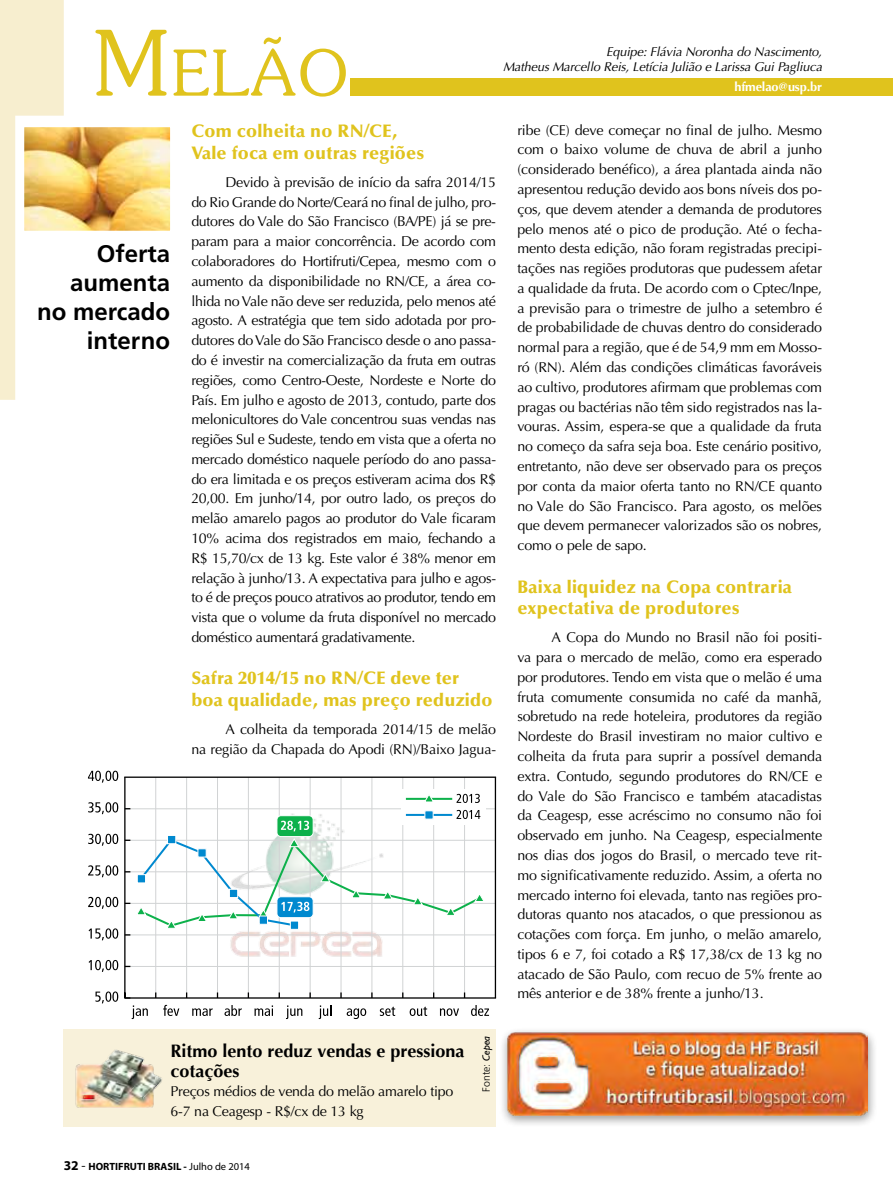
<style>
.page{position:relative;width:893px;height:1191px;background:#fff}
.page>*{position:absolute;margin:0;border:0;box-sizing:border-box;transform-origin:0 0}
.t1{font:300 63px "Souvenir";color:#e0c31d}
.t2{font:700 24px/28.8px "Frutiger";color:#000;text-align:right}
.t3{font:900 18px/21.3px "Optima";letter-spacing:.015em;color:#e0c31d}
.t4{font:700 18px/19.5px "Optima";color:#000}
.t5{font:14.25px/19.8px "Optima";letter-spacing:-.01em;color:#000;text-align:justify}
.t6{font:italic 12.75px/15px "Optima";letter-spacing:-.01em;color:#000;text-align:right}
.t7{font:700 12.75px "Optima";letter-spacing:-.01em;color:#fff}
.t8{font:700 10.5px "Myriad";color:#000}
.t9{font:300 10.5px "Frutiger";color:#000}
.s1{font-size:90px}
.s2{font-family:"Humanist 521 BT";font-weight:400;font-style:italic}
.s3{font-size:13.5px}
.s4{font-weight:400;font-size:13.5px}
.s5{font-weight:400}
</style>
<div class="page">
<div style="left:63px;top:1029px;width:433px;height:98px;background:#f8f1da"></div>
<img style="left:75px;top:1049px;width:87px;height:58px">
<div style="left:350px;top:79px;width:542px;height:17px;background:#e0c31d"></div>
<svg style="left:0;top:0;width:64px;height:400px"></svg>
<img style="left:25px;top:128px;width:144px;height:102px">
<div style="left:21px;top:124px;width:152px;height:110px;border:3px solid #fff"></div>
<div style="left:499px;top:1026px;width:378px;height:102px;background:#000;opacity:.41"></div>
<img style="left:506px;top:1031px;width:362px;height:85px">
<img style="left:226px;top:811px;width:163px;height:149px">
<hr style="left:125px;top:840px;width:370px;height:1px;background:#d1d3d4">
<hr style="left:155px;top:777px;width:1px;height:221px;background:#d1d3d4">
<hr style="left:186px;top:777px;width:1px;height:221px;background:#d1d3d4">
<hr style="left:217px;top:777px;width:1px;height:221px;background:#d1d3d4">
<hr style="left:248px;top:777px;width:1px;height:221px;background:#d1d3d4">
<hr style="left:279px;top:777px;width:1px;height:221px;background:#d1d3d4">
<hr style="left:310px;top:777px;width:1px;height:221px;background:#d1d3d4">
<hr style="left:341px;top:777px;width:1px;height:221px;background:#d1d3d4">
<hr style="left:372px;top:777px;width:1px;height:221px;background:#d1d3d4">
<hr style="left:403px;top:777px;width:1px;height:221px;background:#d1d3d4">
<hr style="left:433px;top:777px;width:1px;height:221px;background:#d1d3d4">
<hr style="left:464px;top:777px;width:1px;height:221px;background:#d1d3d4">
<hr style="left:125px;top:997px;width:370px;height:1px;background:#000">
<hr style="left:125px;top:966px;width:370px;height:1px;background:#d1d3d4">
<hr style="left:125px;top:934px;width:370px;height:1px;background:#d1d3d4">
<hr style="left:125px;top:903px;width:370px;height:1px;background:#d1d3d4">
<hr style="left:125px;top:871px;width:370px;height:1px;background:#d1d3d4">
<hr style="left:125px;top:808px;width:370px;height:1px;background:#d1d3d4">
<hr style="left:125px;top:776px;width:370px;height:2px;background:#000">
<hr style="left:124px;top:777px;width:2px;height:221px;background:#000">
<hr style="left:495px;top:777px;width:1px;height:221px;background:#000">
<svg style="left:309px;top:992px;width:2px;height:6px"></svg>
<svg style="left:340px;top:992px;width:2px;height:6px"></svg>
<svg style="left:371px;top:992px;width:2px;height:6px"></svg>
<svg style="left:132px;top:1005px;width:16px;height:14px"></svg>
<svg style="left:163px;top:1004px;width:16px;height:12px"></svg>
<svg style="left:192px;top:1008px;width:21px;height:8px"></svg>
<svg style="left:224px;top:1005px;width:18px;height:11px"></svg>
<svg style="left:254px;top:1005px;width:19px;height:11px"></svg>
<svg style="left:286px;top:1005px;width:16px;height:14px"></svg>
<svg style="left:319px;top:1005px;width:12px;height:14px"></svg>
<svg style="left:347px;top:1008px;width:19px;height:11px"></svg>
<svg style="left:380px;top:1006px;width:15px;height:10px"></svg>
<svg style="left:410px;top:1006px;width:17px;height:10px"></svg>
<svg style="left:440px;top:1008px;width:19px;height:8px"></svg>
<svg style="left:471px;top:1005px;width:18px;height:11px"></svg>
<svg style="left:95px;top:991px;width:23px;height:12px"></svg>
<svg style="left:89px;top:960px;width:29px;height:12px"></svg>
<svg style="left:89px;top:928px;width:29px;height:12px"></svg>
<svg style="left:88px;top:897px;width:30px;height:11px"></svg>
<svg style="left:88px;top:865px;width:30px;height:12px"></svg>
<svg style="left:88px;top:833px;width:30px;height:12px"></svg>
<svg style="left:88px;top:770px;width:30px;height:12px"></svg>
<svg style="left:88px;top:802px;width:30px;height:12px"></svg>
<div style="left:401px;top:789px;width:85px;height:35px;background:#fff"></div>
<hr style="left:406px;top:798px;width:46px;height:2px;background:#0db14b">
<svg style="left:456px;top:794px;width:24px;height:9px"></svg>
<hr style="left:406px;top:814px;width:46px;height:2px;background:#0089cf">
<div style="left:425px;top:810px;width:8px;height:9px;background:#0089cf;border:1px solid #fff"></div>
<svg style="left:456px;top:810px;width:24px;height:9px"></svg>
<svg style="left:423px;top:795px;width:12px;height:7px"></svg>
<div style="left:167px;top:835px;width:9px;height:9px;background:#0089cf;border:1px solid #fff"></div>
<svg style="left:136px;top:838px;width:349px;height:91px"></svg>
<div style="left:259px;top:915px;width:9px;height:9px;background:#0089cf;border:1px solid #fff"></div>
<div style="left:277px;top:815px;width:36px;height:21px;background:#0db14b;border-radius:4px"></div>
<div style="left:277px;top:815px;width:36px;height:22px;border:1px solid #fff;border-radius:4px"></div>
<svg style="left:281px;top:820px;width:28px;height:11px"></svg>
<div style="left:290px;top:920px;width:9px;height:9px;background:#0089cf;border:1px solid #fff"></div>
<h1 class="t1" style="left:92px;top:34px;width:257px"><span class="s1">M</span>elão</h1>
<p class="t6" style="left:503px;top:45px;width:320px">Equipe: Flávia Noronha do Nascimento,<br>Matheus Marcello Reis, Letícia Julião e Larissa Gui Pagliuca</p>
<p class="t7" style="left:734px;top:79px;width:89px">hfmelao@usp.br</p>
<h2 class="t2" style="left:37px;top:239px;width:134px">Oferta aumenta no mercado interno</h2>
<p class="t3" style="left:191px;top:121px;width:235px">Com colheita no RN/CE,<br>Vale foca em outras regiões</p>
<p class="t5" style="left:191px;top:172px;width:306px;text-indent:34px">Devido à previsão de início da safra 2014/15 do Rio Grande do Norte/Ceará no final de julho, pro&shy;dutores do Vale do São Francisco (BA/PE) já se pre&shy;param para a maior concorrência. De acordo com colaboradores do Hortifruti/Cepea, mesmo com o aumento da disponibilidade no RN/CE, a área co&shy;lhida no Vale não deve ser reduzida, pelo menos até agosto. A estratégia que tem sido adotada por pro&shy;dutores do Vale do São Francisco desde o ano passa&shy;do é investir na comercialização da fruta em outras regiões, como Centro-Oeste, Nordeste e Norte do País. Em julho e agosto de 2013, contudo, parte dos melonicultores do Vale concentrou suas vendas nas regiões Sul e Sudeste, tendo em vista que a oferta no mercado doméstico naquele período do ano passa&shy;do era limitada e os preços estiveram acima dos R$ 20,00. Em junho/14, por outro lado, os preços do melão amarelo pagos ao produtor do Vale ficaram 10% acima dos registrados em maio, fechando a R$ 15,70/cx de 13 kg. Este valor é 38% menor em relação à junho/13. A expectativa para julho e agos&shy;to é de preços pouco atrativos ao produtor, tendo em vista que o volume da fruta disponível no mercado doméstico aumentará gradativamente.</p>
<p class="t3" style="left:191px;top:668px;width:303px">Safra 2014/15 no RN/CE deve ter boa qualidade, mas preço reduzido</p>
<p class="t5" style="left:191px;top:719px;width:306px;text-align:right">A colheita da temporada 2014/15 de melão<br>na região da Chapada do Apodi (RN)/Baixo Jagua-</p>
<p class="t5" style="left:517px;top:120px;width:306px">ribe (CE) deve começar no final de julho. Mesmo com o baixo volume de chuva de abril a junho (considerado benéfico), a área plantada ainda não apresentou redução devido aos bons níveis dos po&shy;ços, que devem atender a demanda de produtores pelo menos até o pico de produção. Até o fecha&shy;mento desta edição, não foram registradas precipi&shy;tações nas regiões produtoras que pudessem afetar a qualidade da fruta. De acordo com o Cptec/Inpe, a previsão para o trimestre de julho a setembro é de probabilidade de chuvas dentro do considerado normal para a região, que é de 54,9 mm em Mosso&shy;ró (RN). Além das condições climáticas favoráveis ao cultivo, produtores afirmam que problemas com pragas ou bactérias não têm sido registrados nas la&shy;vouras. Assim, espera-se que a qualidade da fruta no começo da safra seja boa. Este cenário positivo, entretanto, não deve ser observado para os preços por conta da maior oferta tanto no RN/CE quanto no Vale do São Francisco. Para agosto, os melões que devem permanecer valorizados são os nobres, como o pele de sapo.</p>
<p class="t3" style="left:517px;top:576px;width:276px">Baixa liquidez na Copa contraria expectativa de produtores</p>
<p class="t5" style="left:517px;top:628px;width:306px;text-indent:34px">A Copa do Mundo no Brasil não foi positi&shy;va para o mercado de melão, como era esperado por produtores. Tendo em vista que o melão é uma fruta comumente consumida no café da manhã, sobretudo na rede hoteleira, produtores da região Nordeste do Brasil investiram no maior cultivo e colheita da fruta para suprir a possível demanda extra. Contudo, segundo produtores do RN/CE e do Vale do São Francisco e também atacadistas da Ceagesp, esse acréscimo no consumo não foi observado em junho. Na Ceagesp, especialmente nos dias dos jogos do Brasil, o mercado teve rit&shy;mo significativamente reduzido. Assim, a oferta no mercado interno foi elevada, tanto nas regiões pro&shy;dutoras quanto nos atacados, o que pressionou as cotações com força. Em junho, o melão amarelo, tipos 6 e 7, foi cotado a R$ 17,38/cx de 13 kg no atacado de São Paulo, com recuo de 5% frente ao mês anterior e de 38% frente a junho/13.</p>
<p class="t4" style="left:171px;top:1041px;width:295px">Ritmo lento reduz vendas e pressiona cotações</p>
<p class="t5" style="left:171px;top:1082px;width:284px">Preços médios de venda do melão amarelo tipo<br>6-7 na Ceagesp - R$/cx de 13 kg</p>
<p class="t9" style="left:480px;top:1091px;width:57px;rotate:-90deg">Fonte: <span class="s2">Cepea</span></p>
<p class="t8" style="left:64px;top:1161px;width:188px"><span class="s3">32</span> <span class="s4">-</span> HORTIFRUTI BRASIL - <span class="s5">Julho de 2014</span></p>
</div>
